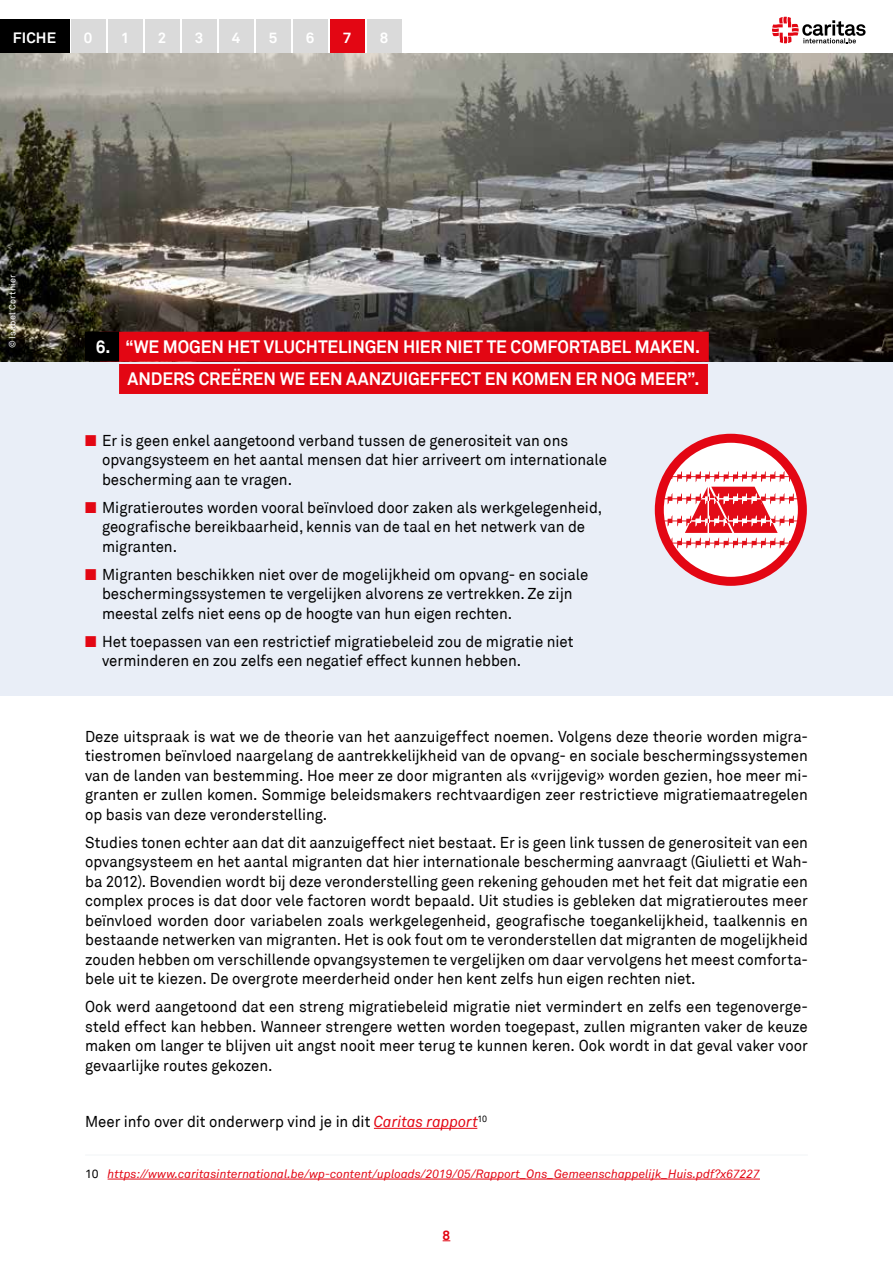
<style>
.page{position:relative;width:893px;height:1263px;background:#fff}
.page>*{position:absolute;margin:0;border:0;box-sizing:border-box;transform-origin:0 0}
.t1{font:700 18px/32.2px "Akkurat";letter-spacing:-.005em;color:#fff;text-align:right;scale:.95 1}
.t2{font:15.75px/19.5px "Akkurat Std";color:#000;scale:.95 1}
.t3{font:700 15px "Akkurat Std";letter-spacing:.01em;color:#fff}
.t4{font:700 13.5px "Akkurat Std";color:#e30613}
.t5{font:italic 12px "Akkurat";color:#e30613}
.t6{font:9px "Akkurat Std";letter-spacing:.02em;color:#fff}
.s1{color:#e30613}
.s2{font-family:"Akkurat";font-style:italic;color:#e30613}
.s3{font-family:"Akkurat Std";font-style:normal;color:#000}
</style>
<div class="page">
<svg style="left:772px;top:17px;width:93px;height:26px"></svg>
<div style="left:71px;top:20px;width:34px;height:34px;background:#dadada"></div>
<div style="left:108px;top:20px;width:34px;height:34px;background:#dadada"></div>
<div style="left:145px;top:20px;width:34px;height:34px;background:#dadada"></div>
<div style="left:182px;top:20px;width:34px;height:34px;background:#dadada"></div>
<div style="left:219px;top:20px;width:34px;height:34px;background:#dadada"></div>
<div style="left:256px;top:20px;width:34px;height:34px;background:#dadada"></div>
<div style="left:293px;top:20px;width:34px;height:34px;background:#dadada"></div>
<div style="left:330px;top:20px;width:34px;height:34px;background:#e30613"></div>
<div style="left:367px;top:20px;width:34px;height:34px;background:#dadada"></div>
<div style="left:0;top:20px;width:69px;height:34px;background:#000"></div>
<div style="left:0;top:362px;width:893px;height:333px;background:#e9eef7"></div>
<img style="left:0;top:54px;width:893px;height:308px">
<div style="left:100px;top:332px;width:609px;height:30px;background:#e30613"></div>
<div style="left:85px;top:331px;width:34px;height:30px;background:#000"></div>
<div style="left:119px;top:364px;width:589px;height:30px;background:#e30613"></div>
<hr style="left:374px;top:1128px;width:103px;height:1px;background:#e30613">
<hr style="left:85px;top:1155px;width:723px;height:1px;background:#f2f4f6">
<hr style="left:108px;top:1179px;width:652px;height:1px;background:#e30613">
<svg style="left:659px;top:438px;width:143px;height:143px;background:#fad6d8"></svg>
<svg style="left:659px;top:471px;width:143px;height:78px;background:#f39ca0"></svg>
<div style="left:655px;top:434px;width:152px;height:152px;border:9px solid #e30613;border-radius:50%"></div>
<p class="t3" style="left:13px;top:28px;width:45px">FICHE</p>
<p class="t3" style="left:84px;top:28px;width:10px">0</p>
<p class="t3" style="left:121px;top:28px;width:10px">1</p>
<p class="t3" style="left:158px;top:28px;width:10px">2</p>
<p class="t3" style="left:195px;top:28px;width:10px">3</p>
<p class="t3" style="left:232px;top:28px;width:10px">4</p>
<p class="t3" style="left:269px;top:28px;width:10px">5</p>
<p class="t3" style="left:306px;top:28px;width:10px">6</p>
<p class="t3" style="left:343px;top:28px;width:10px">7</p>
<p class="t3" style="left:380px;top:28px;width:10px">8</p>
<p class="t6" style="left:7px;top:348px;width:75px;rotate:-90deg">© Isabel Corthier</p>
<p class="t1" style="left:96px;top:331px;width:638px">6. “WE MOGEN HET VLUCHTELINGEN HIER NIET TE COMFORTABEL MAKEN.<br>ANDERS CREËREN WE EEN AANZUIGEFFECT EN KOMEN ER NOG MEER”.</p>
<p class="t2" style="left:102px;top:431px;width:533px;text-indent:-17px"><span class="s1">■</span> Er is geen enkel aangetoond verband tussen de generositeit van ons opvangsysteem en het aantal mensen dat hier arriveert om internationale bescherming aan te vragen.</p>
<p class="t2" style="left:102px;top:498px;width:528px;text-indent:-17px"><span class="s1">■</span> Migratieroutes worden vooral beïnvloed door zaken als werkgelegenheid, geografische bereikbaarheid, kennis van de taal en het netwerk van de migranten.</p>
<p class="t2" style="left:102px;top:565px;width:513px;text-indent:-17px"><span class="s1">■</span> Migranten beschikken niet over de mogelijkheid om opvang- en sociale beschermingssystemen te vergelijken alvorens ze vertrekken. Ze zijn meestal zelfs niet eens op de hoogte van hun eigen rechten.</p>
<p class="t2" style="left:102px;top:632px;width:498px;text-indent:-17px"><span class="s1">■</span> Het toepassen van een restrictief migratiebeleid zou de migratie niet verminderen en zou zelfs een negatief effect kunnen hebben.</p>
<p class="t2" style="left:85px;top:727px;width:762px;text-align:justify">Deze uitspraak is wat we de theorie van het aanzuigeffect noemen. Volgens deze theorie worden migra&shy;tiestromen beïnvloed naargelang de aantrekkelijkheid van de opvang- en sociale beschermingssystemen van de landen van bestemming. Hoe meer ze door migranten als «vrijgevig» worden gezien, hoe meer mi&shy;granten er zullen komen. Sommige beleidsmakers rechtvaardigen zeer restrictieve migratiemaatregelen op basis van deze veronderstelling.</p>
<p class="t2" style="left:85px;top:833px;width:762px;text-align:justify">Studies tonen echter aan dat dit aanzuigeffect niet bestaat. Er is geen link tussen de generositeit van een opvangsysteem en het aantal migranten dat hier internationale bescherming aanvraagt (Giulietti et Wah&shy;ba 2012). Bovendien wordt bij deze veronderstelling geen rekening gehouden met het feit dat migratie een complex proces is dat door vele factoren wordt bepaald. Uit studies is gebleken dat migratieroutes meer beïnvloed worden door variabelen zoals werkgelegenheid, geografische toegankelijkheid, taalkennis en bestaande netwerken van migranten. Het is ook fout om te veronderstellen dat migranten de mogelijkheid zouden hebben om verschillende opvangsystemen te vergelijken om daar vervolgens het meest comforta&shy;bele uit te kiezen. De overgrote meerderheid onder hen kent zelfs hun eigen rechten niet.</p>
<p class="t2" style="left:85px;top:997px;width:762px;text-align:justify">Ook werd aangetoond dat een streng migratiebeleid migratie niet vermindert en zelfs een tegenoverge&shy;steld effect kan hebben. Wanneer strengere wetten worden toegepast, zullen migranten vaker de keuze maken om langer te blijven uit angst nooit meer terug te kunnen keren. Ook wordt in dat geval vaker voor gevaarlijke routes gekozen.</p>
<p class="t2" style="left:85px;top:1112px;width:425px">Meer info over dit onderwerp vind je in dit <span class="s2">Caritas rapport</span><sup>10</sup></p>
<p class="t5" style="left:85px;top:1167px;width:676px"><span class="s3">10</span> https://www.caritasinternational.be/wp-content/uploads/2019/05/Rapport_Ons_Gemeenschappelijk_Huis.pdf?x67227</p>
<p class="t4" style="left:443px;top:1226px;width:9px">8</p>
</div>
